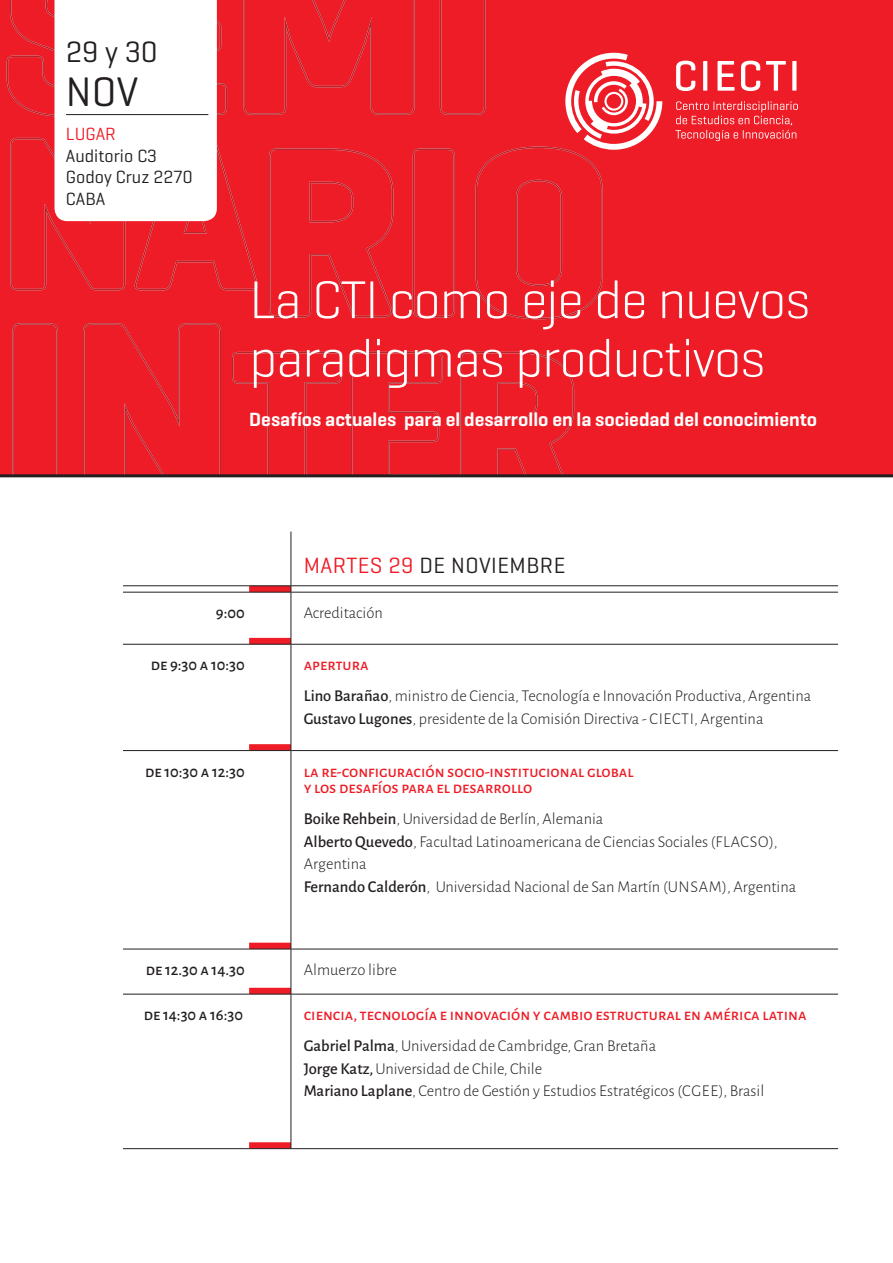
<style>
.page{position:relative;width:893px;height:1263px;background:#fff}
.page>*{position:absolute;margin:0;border:0;box-sizing:border-box;transform-origin:0 0}
.t1{font:300 54px/58.5px "Geogrotesque";letter-spacing:-.02em;color:#fff}
.t2{font:42px "Geogrotesque";color:#231f20}
.t3{font:30px "Geogrotesque";color:#231f20}
.t4{font:22.5px "Geogrotesque";letter-spacing:.02em;color:#231f20}
.t5{font:600 19.5px "Geogrotesque";color:#fff}
.t6{font:18px/21.6px "Geogrotesque";color:#231f20}
.t7{font:18px "Geogrotesque";color:#ee1c26}
.t8{font:300 16.5px/22.5px "Alegreya Sans";color:#231f20}
.t9{font:500 16.5px/16.5px "Alegreya Sans SC";color:#ee1c26}
.t10{font:500 16.5px "Alegreya Sans SC";color:#231f20}
.s1{color:#ee1c26}
.s2{font-weight:500}
</style>
<div class="page">
<div style="left:0;top:0;width:893px;height:474px;background:#ee1c26"></div>
<div style="left:7px;top:0;width:596px;height:474px;background:#ee1c26"></div>
<hr style="left:0;top:474px;width:893px;height:3px;background:#231f20">
<svg style="left:54px;top:0;width:173px;height:221px"></svg>
<hr style="left:66px;top:114px;width:142px;height:1px;background:#231f20">
<hr style="left:123px;top:585px;width:126px;height:1px;background:#231f20">
<hr style="left:249px;top:585px;width:42px;height:1px;background:#231f20">
<hr style="left:291px;top:585px;width:547px;height:1px;background:#231f20">
<hr style="left:123px;top:592px;width:126px;height:1px;background:#231f20">
<hr style="left:291px;top:592px;width:547px;height:1px;background:#231f20">
<hr style="left:123px;top:644px;width:126px;height:1px;background:#231f20">
<hr style="left:291px;top:644px;width:547px;height:1px;background:#231f20">
<hr style="left:123px;top:750px;width:126px;height:1px;background:#231f20">
<hr style="left:291px;top:750px;width:547px;height:1px;background:#231f20">
<hr style="left:123px;top:949px;width:126px;height:1px;background:#231f20">
<hr style="left:291px;top:949px;width:547px;height:1px;background:#231f20">
<hr style="left:123px;top:994px;width:126px;height:1px;background:#231f20">
<hr style="left:291px;top:994px;width:547px;height:1px;background:#231f20">
<hr style="left:291px;top:531px;width:1px;height:55px;background:#231f20">
<svg style="left:249px;top:586px;width:43px;height:562px"></svg>
<hr style="left:291px;top:949px;width:1px;height:39px;background:#231f20">
<hr style="left:291px;top:994px;width:1px;height:148px;background:#231f20">
<hr style="left:123px;top:1148px;width:126px;height:1px;background:#231f20">
<hr style="left:249px;top:1148px;width:42px;height:1px;background:#231f20">
<hr style="left:291px;top:1148px;width:547px;height:1px;background:#231f20">
<svg style="left:675px;top:101px;width:123px;height:40px"></svg>
<svg style="left:676px;top:61px;width:19px;height:30px"></svg>
<svg style="left:703px;top:61px;width:4px;height:30px"></svg>
<svg style="left:717px;top:61px;width:17px;height:30px"></svg>
<svg style="left:741px;top:61px;width:19px;height:30px"></svg>
<svg style="left:766px;top:61px;width:20px;height:30px"></svg>
<svg style="left:792px;top:61px;width:4px;height:30px"></svg>
<svg style="left:565px;top:53px;width:97px;height:97px"></svg>
<h3 class="t3" style="left:66px;top:33px;width:93px">29 y 30</h3>
<h2 class="t2" style="left:66px;top:65px;width:74px">NOV</h2>
<p class="t7" style="left:66px;top:123px;width:51px">LUGAR</p>
<p class="t6" style="left:66px;top:144px;width:128px">Auditorio C3<br>Godoy Cruz 2270<br>CABA</p>
<h1 class="t1" style="left:249px;top:269px;width:562px">La CTI como eje de nuevos paradigmas productivos</h1>
<p class="t5" style="left:249px;top:407px;width:569px">Desafíos actuales para el desarrollo en la sociedad del conocimiento</p>
<h3 class="t4" style="left:304px;top:551px;width:263px"><span class="s1">MARTES 29</span> DE NOVIEMBRE</h3>
<p class="t10" style="left:216px;top:601px;width:30px">9:00</p>
<p class="t8" style="left:304px;top:601px;width:81px">Acreditación</p>
<p class="t10" style="left:151px;top:653px;width:96px">de 9:30 a 10:30</p>
<p class="t9" style="left:304px;top:656px;width:66px">apertura</p>
<p class="t8" style="left:304px;top:684px;width:509px"><span class="s2">Lino Barañao</span>, ministro de Ciencia, Tecnología e Innovación Productiva, Argentina<br><span class="s2">Gustavo Lugones</span>, presidente de la Comisión Directiva - CIECTI, Argentina</p>
<p class="t10" style="left:145px;top:760px;width:101px">de 10:30 a 12:30</p>
<p class="t9" style="left:304px;top:762px;width:332px">la re-configuración socio-institucional global y los desafíos para el desarrollo</p>
<p class="t8" style="left:304px;top:807px;width:494px"><span class="s2">Boike Rehbein</span>, Universidad de Berlín, Alemania<br><span class="s2">Alberto Quevedo</span>, Facultad Latinoamericana de Ciencias Sociales (FLACSO), Argentina<br><span class="s2">Fernando Calderón</span>, Universidad Nacional de San Martín (UNSAM), Argentina</p>
<p class="t10" style="left:146px;top:958px;width:101px">de 12.30 a 14.30</p>
<p class="t8" style="left:304px;top:958px;width:94px">Almuerzo libre</p>
<p class="t10" style="left:144px;top:1003px;width:101px">de 14:30 a 16:30</p>
<p class="t9" style="left:304px;top:1005px;width:504px">ciencia, tecnología e innovación y cambio estructural en américa latina</p>
<p class="t8" style="left:304px;top:1034px;width:462px"><span class="s2">Gabriel Palma</span>, Universidad de Cambridge, Gran Bretaña<br><span class="s2">Jorge Katz,</span> Universidad de Chile, Chile<br><span class="s2">Mariano Laplane</span>, Centro de Gestión y Estudios Estratégicos (CGEE), Brasil</p>
</div>
